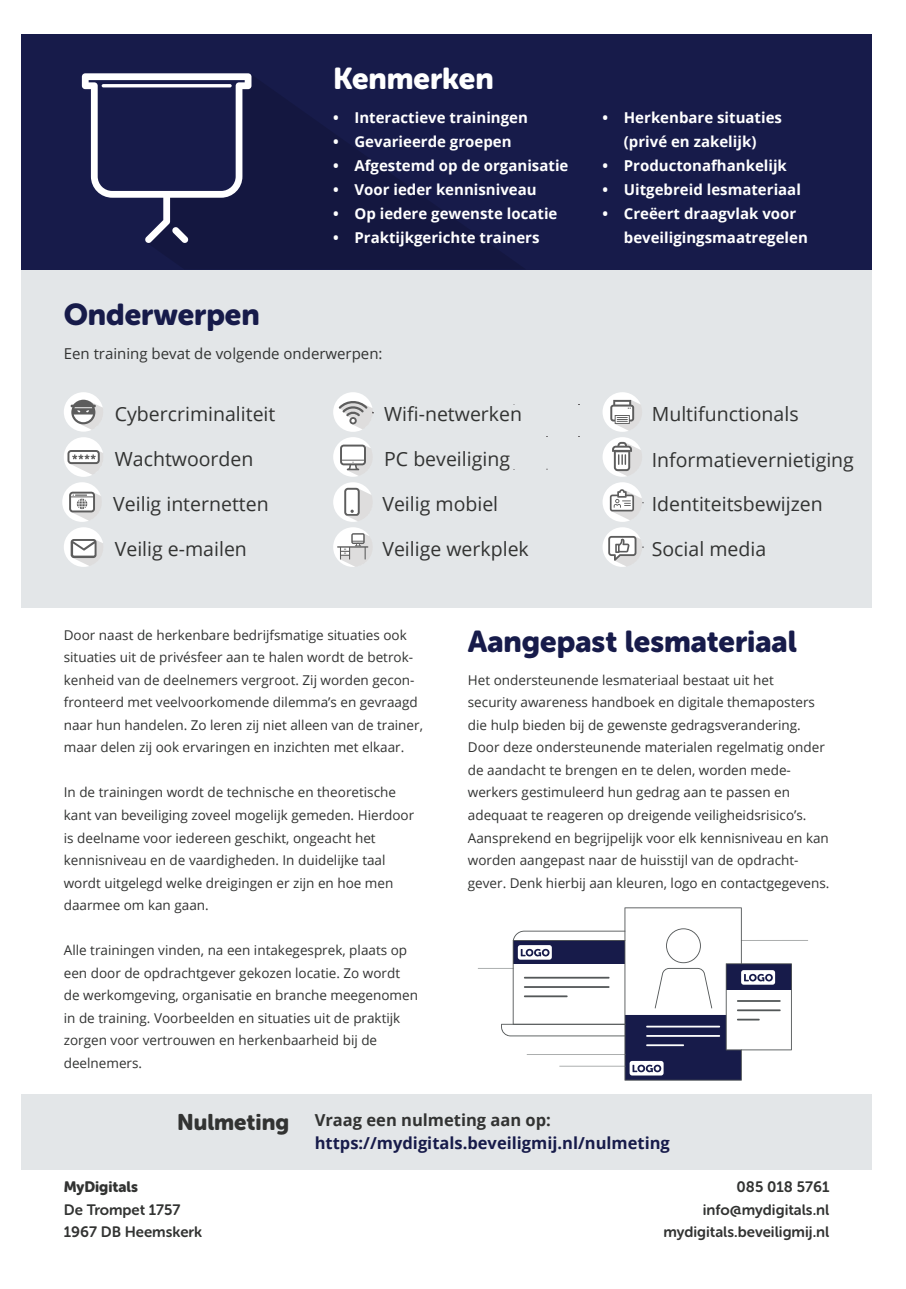
<style>
.page{position:relative;width:906px;height:1289px;background:#fff}
.page>*{position:absolute;margin:0;border:0;box-sizing:border-box;transform-origin:0 0}
.Subheader-15-zwart{font:30px "Museo Sans Rounded 900";color:#171b4a}
.Subheader-15-wit{font:30px "Museo Sans Rounded 900";color:#fff}
.Subheader-15-wit-2{font:22.5px "Museo Sans Rounded 900";color:#323332}
.Copy-10-zwart{font:19.5px "Open Sans";color:#323332}
.Copy-10-zwart-2{font:700 16.5px "Open Sans";color:#171b4a}
.Copy-10-zwart-3{font:700 16.5px "Open Sans";color:#323332}
.t1{font:700 15px/24px "Open Sans";color:#fff;text-align:center}
.Copy-10-zwart-4{font:15px/22.5px "Museo Sans Rounded 700";color:#323332;text-align:right}
.Copy-10-zwart-5{font:15px "Open Sans";color:#323332}
.Copy-10-zwart-6{font:15px "Museo Sans Rounded 900";color:#323332}
.Copy-10-zwart-7{font:13.5px/22.5px "Open Sans";color:#323332}
</style>
<div class="page">
<div style="left:21px;top:269px;width:851px;height:338px;background:#e3e6e8"></div>
<div style="left:21px;top:1094px;width:851px;height:75px;background:#e3e6e8"></div>
<div style="left:21px;top:34px;width:851px;height:235px;background:#171b4a"></div>
<svg style="left:82px;top:73px;width:169px;height:170px"></svg>
<hr style="left:102px;top:84px;width:130px;height:3px;background:#fff;border-radius:2px">
<hr style="left:741px;top:939px;width:67px;height:1px;background:#a3a6a6">
<hr style="left:478px;top:967px;width:35px;height:1px;background:#a3a6a6">
<svg style="left:501px;top:907px;width:291px;height:173px"></svg>
<div style="left:64px;top:527px;width:39px;height:40px;background:#fff;border-radius:50%"></div>
<svg style="left:71px;top:539px;width:32px;height:27px"></svg>
<div style="left:333px;top:482px;width:40px;height:40px;background:#fff;border-radius:50%"></div>
<svg style="left:344px;top:488px;width:29px;height:33px"></svg>
<div style="left:333px;top:437px;width:40px;height:40px;background:#fff;border-radius:50%"></div>
<svg style="left:340px;top:444px;width:33px;height:32px"></svg>
<div style="left:602px;top:437px;width:40px;height:40px;background:#fff;border-radius:50%"></div>
<svg style="left:612px;top:442px;width:30px;height:34px"></svg>
<div style="left:602px;top:527px;width:40px;height:40px;background:#fff;border-radius:50%"></div>
<svg style="left:608px;top:536px;width:35px;height:30px"></svg>
<div style="left:64px;top:437px;width:39px;height:40px;background:#fff;border-radius:50%"></div>
<svg style="left:67px;top:450px;width:36px;height:25px"></svg>
<div style="left:62px;top:482px;width:40px;height:40px;background:#fff;border-radius:50%"></div>
<svg style="left:69px;top:491px;width:33px;height:29px"></svg>
<div style="left:333px;top:392px;width:40px;height:40px;background:#fff;border-radius:50%"></div>
<svg style="left:339px;top:399px;width:35px;height:30px"></svg>
<div style="left:333px;top:527px;width:40px;height:40px;background:#fff;border-radius:50%"></div>
<svg style="left:337px;top:533px;width:36px;height:33px"></svg>
<div style="left:602px;top:392px;width:40px;height:40px;background:#fff;border-radius:50%"></div>
<svg style="left:610px;top:400px;width:32px;height:31px"></svg>
<div style="left:602px;top:482px;width:40px;height:40px;background:#fff;border-radius:50%"></div>
<svg style="left:610px;top:489px;width:33px;height:31px"></svg>
<div style="left:64px;top:392px;width:39px;height:39px;background:#fff;border-radius:50%"></div>
<svg style="left:71px;top:400px;width:32px;height:30px"></svg>
<p class="Subheader-15-wit" style="left:333px;top:62px;width:162px">Kenmerken</p>
<p class="Subheader-15-zwart" style="left:64px;top:297px;width:197px">Onderwerpen</p>
<p class="t1" style="left:333px;top:105px;width:196px">• Interactieve trainingen</p>
<p class="t1" style="left:333px;top:129px;width:180px">• Gevarieerde groepen</p>
<p class="t1" style="left:333px;top:153px;width:237px">• Afgestemd op de organisatie</p>
<p class="t1" style="left:333px;top:177px;width:205px">• Voor ieder kennisniveau</p>
<p class="t1" style="left:333px;top:201px;width:226px">• Op iedere gewenste locatie</p>
<p class="t1" style="left:333px;top:225px;width:208px">• Praktijkgerichte trainers</p>
<p class="Copy-10-zwart-5" style="left:64px;top:343px;width:320px">Een training bevat de volgende onderwerpen:</p>
<p class="t1" style="left:602px;top:105px;width:181px">• Herkenbare situaties (privé en zakelijk)</p>
<p class="t1" style="left:602px;top:153px;width:186px">• Productonafhankelijk</p>
<p class="t1" style="left:602px;top:177px;width:200px">• Uitgebreid lesmateriaal</p>
<p class="t1" style="left:624px;top:201px;width:185px;text-align:left;text-indent:-21px">• Creëert draagvlak voor beveiligingsmaatregelen</p>
<p class="Copy-10-zwart" style="left:384px;top:400px;width:139px">Wifi-netwerken</p>
<p class="Copy-10-zwart" style="left:384px;top:445px;width:127px">PC beveiliging</p>
<p class="Copy-10-zwart" style="left:382px;top:490px;width:117px">Veilig mobiel</p>
<p class="Copy-10-zwart" style="left:382px;top:535px;width:148px">Veilige werkplek</p>
<p class="Copy-10-zwart" style="left:115px;top:400px;width:162px">Cybercriminaliteit</p>
<p class="Copy-10-zwart" style="left:652px;top:400px;width:148px">Multifunctionals</p>
<p class="Copy-10-zwart" style="left:115px;top:445px;width:140px">Wachtwoorden</p>
<p class="Copy-10-zwart" style="left:113px;top:490px;width:157px">Veilig internetten</p>
<p class="Copy-10-zwart" style="left:115px;top:535px;width:134px">Veilig e-mailen</p>
<p class="Copy-10-zwart" style="left:652px;top:447px;width:204px">Informatievernietiging</p>
<p class="Copy-10-zwart" style="left:652px;top:490px;width:173px">Identiteitsbewijzen</p>
<p class="Copy-10-zwart" style="left:652px;top:535px;width:116px">Social media</p>
<p class="Copy-10-zwart-7" style="left:64px;top:623px;width:361px">Door naast de herkenbare bedrijfsmatige situaties ook situaties uit de privésfeer aan te halen wordt de betrok&shy;kenheid van de deelnemers vergroot. Zij worden gecon&shy;fronteerd met veelvoorkomende dilemma’s en gevraagd naar hun handelen. Zo leren zij niet alleen van de trainer, maar delen zij ook ervaringen en inzichten met elkaar.</p>
<p class="Copy-10-zwart-7" style="left:64px;top:781px;width:352px">In de trainingen wordt de technische en theoretische kant van beveiliging zoveel mogelijk gemeden. Hierdoor is deelname voor iedereen geschikt, ongeacht het kennisniveau en de vaardigheden. In duidelijke taal wordt uitgelegd welke dreigingen er zijn en hoe men daarmee om kan gaan.</p>
<p class="Copy-10-zwart-7" style="left:64px;top:938px;width:356px">Alle trainingen vinden, na een intakegesprek, plaats op een door de opdrachtgever gekozen locatie. Zo wordt de werkomgeving, organisatie en branche meegenomen in de training. Voorbeelden en situaties uit de praktijk zorgen voor vertrouwen en herkenbaarheid bij de deelnemers.</p>
<p class="Subheader-15-zwart" style="left:468px;top:624px;width:331px">Aangepast lesmateriaal</p>
<p class="Copy-10-zwart-7" style="left:468px;top:668px;width:363px">Het ondersteunende lesmateriaal bestaat uit het<br>security awareness handboek en digitale themaposters die hulp bieden bij de gewenste gedragsverandering.<br>Door deze ondersteunende materialen regelmatig onder de aandacht te brengen en te delen, worden mede&shy;werkers gestimuleerd hun gedrag aan te passen en adequaat te reageren op dreigende veiligheidsrisico’s.<br>Aansprekend en begrijpelijk voor elk kennisniveau en kan worden aangepast naar de huisstijl van de opdracht&shy;gever. Denk hierbij aan kleuren, logo en contactgegevens.</p>
<p class="Subheader-15-wit-2" style="left:177px;top:1109px;width:113px">Nulmeting</p>
<p class="Copy-10-zwart-6" style="left:64px;top:1178px;width:76px">MyDigitals</p>
<p class="Copy-10-zwart-4" style="left:64px;top:1198px;width:118px">De Trompet 1757</p>
<p class="Copy-10-zwart-4" style="left:64px;top:1220px;width:140px">1967 DB Heemskerk</p>
<p class="Copy-10-zwart-3" style="left:315px;top:1108px;width:238px">Vraag een nulmeting aan op:</p>
<p class="Copy-10-zwart-2" style="left:315px;top:1130px;width:357px">https://mydigitals.beveiligmij.nl/nulmeting</p>
<p class="Copy-10-zwart-4" style="left:736px;top:1175px;width:94px">085 018 5761</p>
<p class="Copy-10-zwart-4" style="left:663px;top:1198px;width:168px">info@mydigitals.nl mydigitals.beveiligmij.nl</p>
</div>
